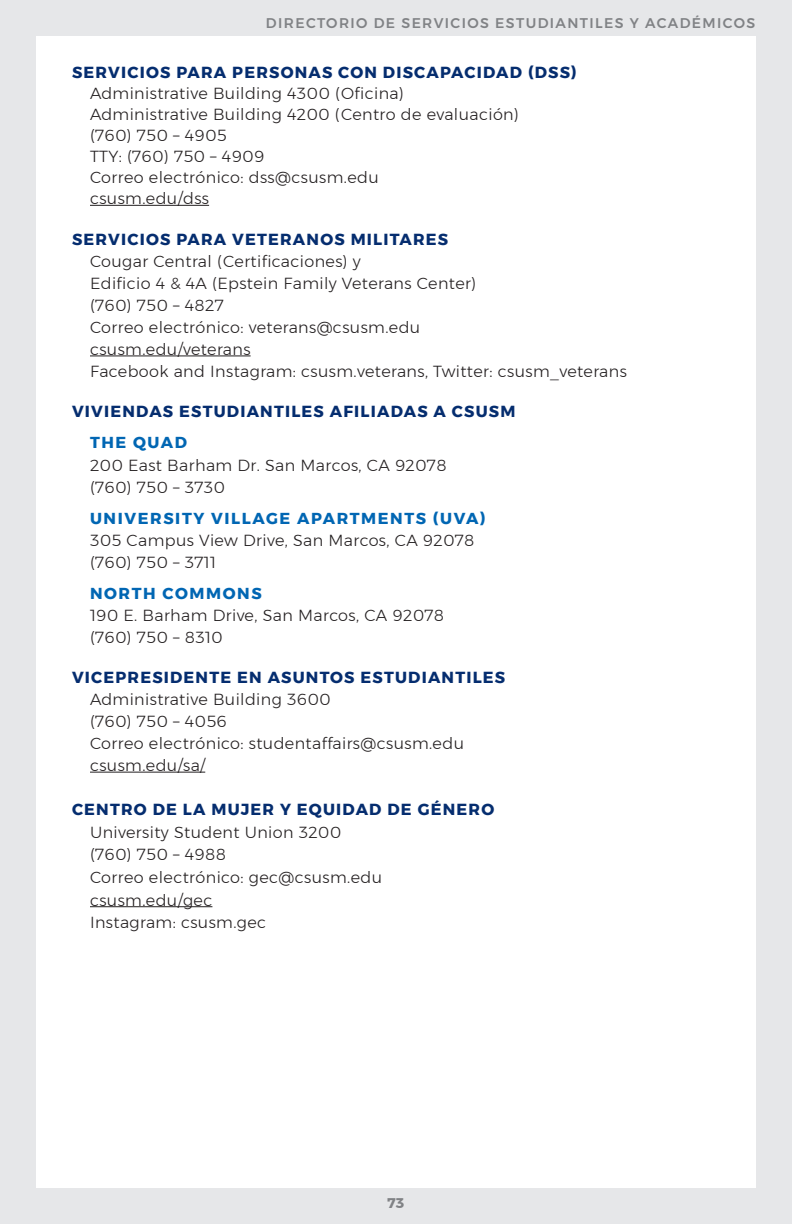
<style>
.page{position:relative;width:792px;height:1224px;background:#e6e7e9}
.page>*{position:absolute;margin:0;border:0;box-sizing:border-box;transform-origin:0 0}
.Info{font:300 16px "Montserrat";letter-spacing:.025em;color:#231f20}
.t1{font:700 16px "Montserrat";letter-spacing:.075em;color:#052d6f}
.Subheader{font:700 15.8px "Montserrat";letter-spacing:.1em;color:#0166b3}
.Pg_Header_Identity_S{font:500 14px "Montserrat";letter-spacing:.1em;color:#808285}
.t2{font:700 14px "Montserrat";color:#808285}
</style>
<div class="page">
<div style="left:36px;top:36px;width:720px;height:1152px;background:#fff"></div>
<hr style="left:90px;top:205px;width:119px;height:1px;background:#231f20">
<hr style="left:90px;top:356px;width:161px;height:1px;background:#231f20">
<hr style="left:90px;top:772px;width:115px;height:1px;background:#231f20">
<hr style="left:90px;top:906px;width:122px;height:1px;background:#231f20">
<p class="Pg_Header_Identity_S" style="left:266px;top:12px;width:491px">DIRECTORIO DE SERVICIOS ESTUDIANTILES Y ACADÉMICOS</p>
<p class="t1" style="left:72px;top:60px;width:506px">SERVICIOS PARA PERSONAS CON DISCAPACIDAD (DSS)</p>
<p class="Info" style="left:90px;top:81px;width:315px">Administrative Building 4300 (Oficina)</p>
<p class="Info" style="left:90px;top:102px;width:430px">Administrative Building 4200 (Centro de evaluación)</p>
<p class="Info" style="left:90px;top:123px;width:138px">(760) 750 – 4905</p>
<p class="Info" style="left:90px;top:144px;width:176px">TTY: (760) 750 – 4909</p>
<p class="Info" style="left:90px;top:165px;width:290px">Correo electrónico: dss@csusm.edu</p>
<p class="Info" style="left:90px;top:186px;width:121px">csusm.edu/dss</p>
<p class="t1" style="left:72px;top:226px;width:378px">SERVICIOS PARA VETERANOS MILITARES</p>
<p class="Info" style="left:90px;top:249px;width:272px">Cougar Central (Certificaciones) y</p>
<p class="Info" style="left:90px;top:271px;width:388px">Edificio 4 &amp; 4A (Epstein Family Veterans Center)</p>
<p class="Info" style="left:90px;top:293px;width:135px">(760) 750 – 4827</p>
<p class="Info" style="left:90px;top:315px;width:332px">Correo electrónico: veterans@csusm.edu</p>
<p class="Info" style="left:90px;top:337px;width:162px">csusm.edu/veterans</p>
<p class="Info" style="left:90px;top:359px;width:538px">Facebook and Instagram: csusm.veterans, Twitter: csusm_veterans</p>
<p class="t1" style="left:72px;top:399px;width:445px">VIVIENDAS ESTUDIANTILES AFILIADAS A CSUSM</p>
<p class="Subheader" style="left:90px;top:430px;width:99px">THE QUAD</p>
<p class="Info" style="left:90px;top:453px;width:358px">200 East Barham Dr. San Marcos, CA 92078</p>
<p class="Info" style="left:90px;top:475px;width:136px">(760) 750 – 3730</p>
<p class="Subheader" style="left:90px;top:506px;width:397px">UNIVERSITY VILLAGE APARTMENTS (UVA)</p>
<p class="Info" style="left:90px;top:528px;width:386px">305 Campus View Drive, San Marcos, CA 92078</p>
<p class="Info" style="left:90px;top:550px;width:127px">(760) 750 – 3711</p>
<p class="Subheader" style="left:90px;top:581px;width:173px">NORTH COMMONS</p>
<p class="Info" style="left:90px;top:603px;width:356px">190 E. Barham Drive, San Marcos, CA 92078</p>
<p class="Info" style="left:90px;top:625px;width:134px">(760) 750 – 8310</p>
<p class="t1" style="left:72px;top:664px;width:435px">VICEPRESIDENTE EN ASUNTOS ESTUDIANTILES</p>
<p class="Info" style="left:90px;top:687px;width:242px">Administrative Building 3600</p>
<p class="Info" style="left:90px;top:709px;width:138px">(760) 750 – 4056</p>
<p class="Info" style="left:90px;top:731px;width:376px">Correo electrónico: studentaffairs@csusm.edu</p>
<p class="Info" style="left:90px;top:753px;width:117px">csusm.edu/sa/</p>
<p class="t1" style="left:72px;top:797px;width:424px">CENTRO DE LA MUJER Y EQUIDAD DE GÉNERO</p>
<p class="Info" style="left:90px;top:820px;width:253px">University Student Union 3200</p>
<p class="Info" style="left:90px;top:843px;width:138px">(760) 750 – 4988</p>
<p class="Info" style="left:90px;top:865px;width:294px">Correo electrónico: gec@csusm.edu</p>
<p class="Info" style="left:90px;top:888px;width:124px">csusm.edu/gec</p>
<p class="Info" style="left:90px;top:910px;width:178px">Instagram: csusm.gec</p>
<p class="t2" style="left:388px;top:1192px;width:18px">73</p>
</div>
